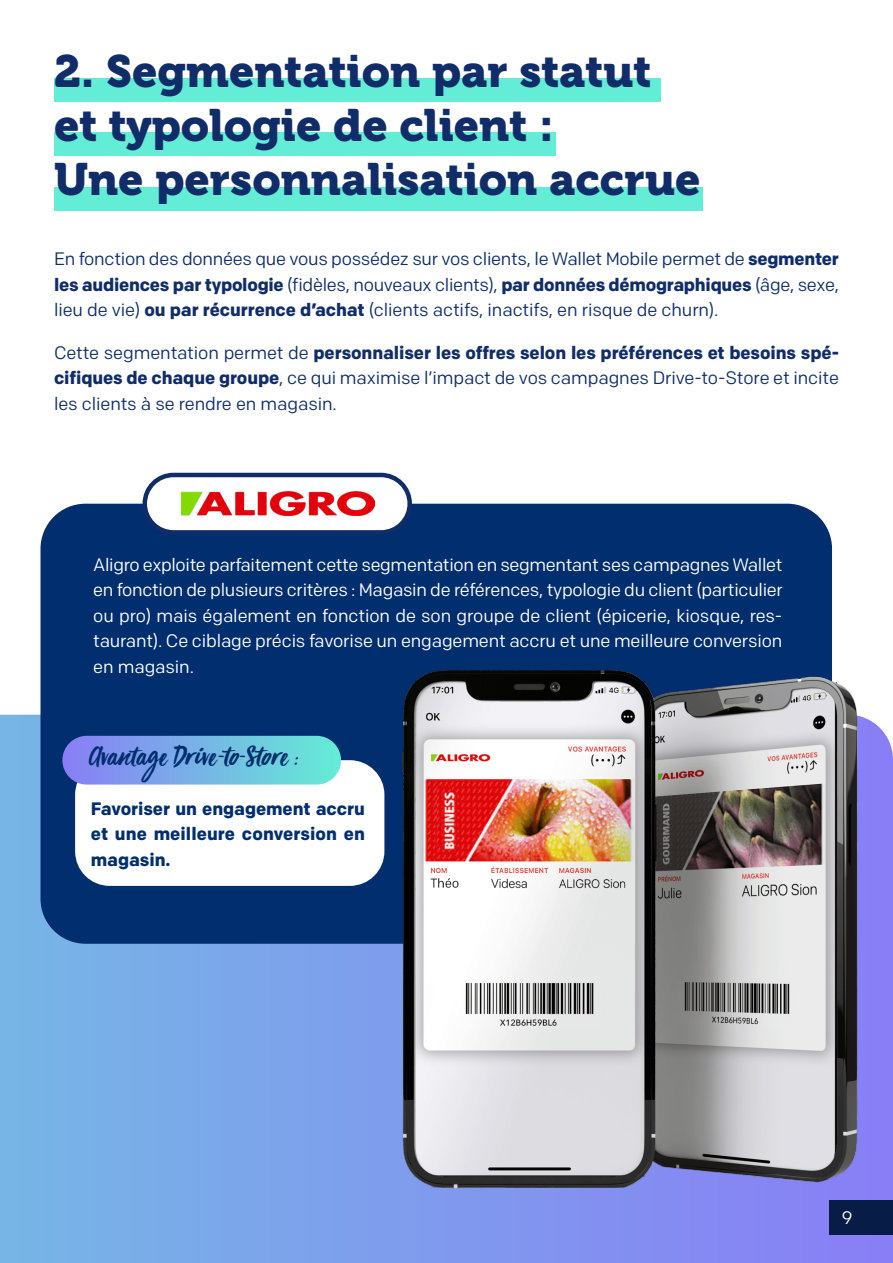
<style>
.page{position:relative;width:893px;height:1263px;background:#fff}
.page>*{position:absolute;margin:0;border:0;box-sizing:border-box;transform-origin:0 0}
.t1{font:45px "Museo 900";color:#102d69}
.Texte_14{font:31.5px "Viva Beautiful B";letter-spacing:.01em;color:#002e6e}
.Paragraph_exemple{font:18px/25.5px "Colfax";letter-spacing:-.005em;color:#102d69;text-align:justify}
.Paragraph_exemple-2{font:18px/25.5px "Colfax";letter-spacing:-.01em;color:#fff;text-align:justify}
.Paragraph_exemple-3{font:700 18px/25.5px "Colfax";letter-spacing:-.005em;color:#002e6e;text-align:justify}
.s1{font-weight:700}
</style>
<div class="page">
<svg style="left:0;top:715px;width:893px;height:548px"></svg>
<div style="left:40px;top:504px;width:792px;height:440px;background:#002e6e;border-radius:45px"></div>
<div style="left:54px;top:187px;width:649px;height:23px;background:#64edd6"></div>
<div style="left:54px;top:132px;width:501px;height:24px;background:#64edd6"></div>
<div style="left:54px;top:78px;width:606px;height:24px;background:#64edd6"></div>
<img style="left:356px;top:670px;width:514px;height:593px">
<div style="left:829px;top:1200px;width:64px;height:34px;background:#071c47"></div>
<div style="left:145px;top:475px;width:265px;height:57px;background:#fff;border-radius:29px"></div>
<div style="left:143px;top:473px;width:269px;height:62px;border:4px solid #102d69;border-radius:29px"></div>
<img style="left:181px;top:492px;width:194px;height:24px">
<div style="left:75px;top:760px;width:309px;height:126px;background:#fff;border-radius:35px"></div>
<div style="left:62px;top:736px;width:279px;height:48px;background:linear-gradient(to right,#887cf5,#65edd6);border-radius:24px"></div>
<p class="t1" style="left:54px;top:46px;width:599px">2. Segmentation par statut</p>
<p class="t1" style="left:54px;top:100px;width:501px">et typologie de client :</p>
<p class="t1" style="left:54px;top:154px;width:648px">Une personnalisation accrue</p>
<p class="Paragraph_exemple" style="left:54px;top:246px;width:786px">En fonction des données que vous possédez sur vos clients, le Wallet Mobile permet de <span class="s1">segmenter les audiences par typologie</span> (fidèles, nouveaux clients), <span class="s1">par données démographiques</span> (âge, sexe, lieu de vie) <span class="s1">ou par récurrence d’achat</span> (clients actifs, inactifs, en risque de churn).</p>
<p class="Paragraph_exemple" style="left:54px;top:340px;width:787px">Cette segmentation permet de <span class="s1">personnaliser les offres selon les préférences et besoins spé&shy;cifiques de chaque groupe</span>, ce qui maximise l’impact de vos campagnes Drive-to-Store et incite les clients à se rendre en magasin.</p>
<p class="Paragraph_exemple-2" style="left:93px;top:552px;width:691px">Aligro exploite parfaitement cette segmentation en segmentant ses campagnes Wallet en fonction de plusieurs critères : Magasin de références, typologie du client (particulier ou pro) mais également en fonction de son groupe de client (épicerie, kiosque, res&shy;taurant). Ce ciblage précis favorise un engagement accru et une meilleure conversion en magasin.</p>
<p class="Texte_14" style="left:89px;top:735px;width:211px">Avantage Drive-to-Store :</p>
<p class="Paragraph_exemple-3" style="left:91px;top:795px;width:276px">Favoriser un engagement accru et une meilleure conversion en magasin.</p>
<p class="Paragraph_exemple-2" style="left:842px;top:1205px;width:12px">9</p>
</div>
